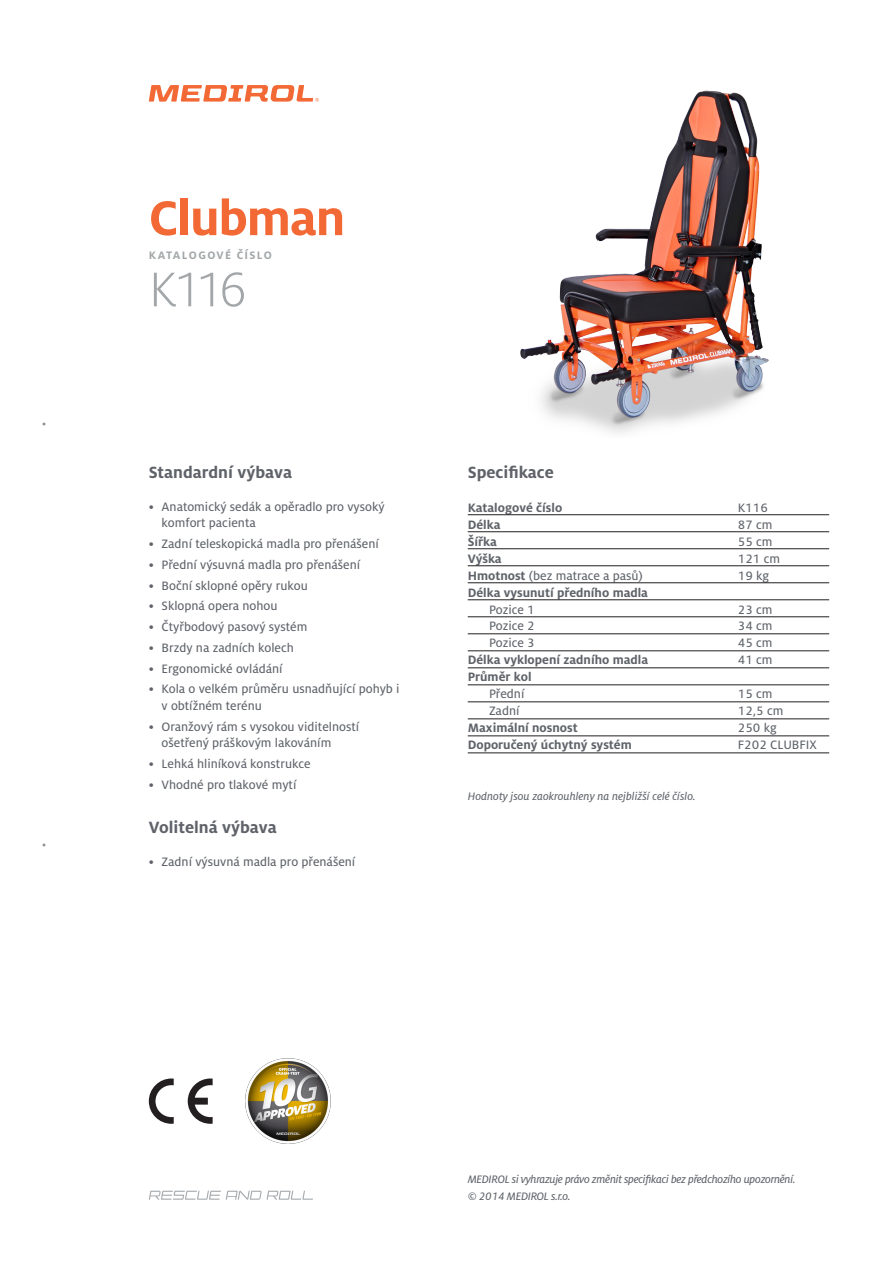
<style>
.page{position:relative;width:893px;height:1263px;background:#fff}
.page>*{position:absolute;margin:0;border:0;box-sizing:border-box;transform-origin:0 0}
.t1{font:700 54px "Milo OTCE";letter-spacing:-.02em;color:#f26935}
.t2{font:300 54px "Milo Pro";color:#a3a7a9}
.t3{font:700 18px "Milo OTCE";color:#5f6369}
.t4{font:13.5px/16.5px "Milo OTCE";color:#5f6369}
.t5{font:700 13.5px "Milo OTCE";color:#5f6369}
.t6{font:italic 12px "Milo OTCE";letter-spacing:-.025em;color:#5f6369}
.t7{font:italic 12px "Milo OTCE";color:#5f6369}
.t8{font:700 12px "Milo OTCE";letter-spacing:.11em;color:#a3a7a9}
.s1{font-weight:700}
</style>
<div class="page">
<svg style="left:149px;top:1191px;width:164px;height:9px"></svg>
<hr style="left:468px;top:514px;width:361px;height:1px;background:#231f20">
<hr style="left:468px;top:531px;width:361px;height:1px;background:#231f20">
<hr style="left:468px;top:548px;width:361px;height:1px;background:#231f20">
<hr style="left:468px;top:565px;width:361px;height:1px;background:#231f20">
<hr style="left:468px;top:582px;width:361px;height:1px;background:#231f20">
<hr style="left:468px;top:599px;width:361px;height:1px;background:#231f20">
<hr style="left:468px;top:616px;width:361px;height:1px;background:#231f20">
<hr style="left:468px;top:633px;width:361px;height:1px;background:#231f20">
<hr style="left:468px;top:650px;width:361px;height:1px;background:#231f20">
<hr style="left:468px;top:667px;width:361px;height:1px;background:#231f20">
<hr style="left:468px;top:684px;width:361px;height:1px;background:#231f20">
<hr style="left:468px;top:702px;width:361px;height:1px;background:#231f20">
<hr style="left:468px;top:719px;width:361px;height:1px;background:#231f20">
<hr style="left:468px;top:736px;width:361px;height:1px;background:#231f20">
<hr style="left:468px;top:753px;width:361px;height:1px;background:#231f20">
<svg style="left:149px;top:1078px;width:25px;height:46px"></svg>
<svg style="left:188px;top:1078px;width:25px;height:46px"></svg>
<img style="left:245px;top:1058px;width:85px;height:86px">
<svg style="left:149px;top:85px;width:170px;height:17px"></svg>
<img style="left:520px;top:90px;width:249px;height:343px">
<p class="t1" style="left:149px;top:187px;width:198px">Clubman</p>
<p class="t8" style="left:149px;top:248px;width:125px">KATALOGOVÉ ČÍSLO</p>
<p class="t2" style="left:149px;top:260px;width:100px">K116</p>
<p class="t3" style="left:149px;top:462px;width:145px">Standardní výbava</p>
<p class="t4" style="left:162px;top:498px;width:225px;text-indent:-13px">• Anatomický sedák a opěradlo pro vysoký komfort pacienta</p>
<p class="t4" style="left:149px;top:536px;width:232px">• Zadní teleskopická madla pro přenášení</p>
<p class="t4" style="left:149px;top:556px;width:213px">• Přední výsuvná madla pro přenášení</p>
<p class="t4" style="left:149px;top:577px;width:160px">• Boční sklopné opěry rukou</p>
<p class="t4" style="left:149px;top:598px;width:130px">• Sklopná opera nohou</p>
<p class="t4" style="left:149px;top:619px;width:160px">• Čtyřbodový pasový systém</p>
<p class="t4" style="left:149px;top:639px;width:147px">• Brzdy na zadních kolech</p>
<p class="t4" style="left:149px;top:660px;width:135px">• Ergonomické ovládání</p>
<p class="t4" style="left:162px;top:681px;width:240px;text-indent:-13px">• Kola o velkém průměru usnadňující pohyb i v obtížném terénu</p>
<p class="t4" style="left:162px;top:718px;width:199px;text-indent:-13px">• Oranžový rám s vysokou viditelností ošetřený práškovým lakováním</p>
<p class="t4" style="left:149px;top:755px;width:163px">• Lehká hliníková konstrukce</p>
<p class="t4" style="left:149px;top:776px;width:149px">• Vhodné pro tlakové mytí</p>
<p class="t3" style="left:149px;top:817px;width:129px">Volitelná výbava</p>
<p class="t4" style="left:149px;top:854px;width:208px">• Zadní výsuvná madla pro přenášení</p>
<p class="t3" style="left:468px;top:462px;width:88px">Specifikace</p>
<p class="t5" style="left:468px;top:500px;width:96px">Katalogové číslo</p>
<p class="t4" style="left:738px;top:499px;width:32px">K116</p>
<p class="t5" style="left:468px;top:517px;width:34px">Délka</p>
<p class="t4" style="left:738px;top:516px;width:36px">87 cm</p>
<p class="t5" style="left:468px;top:534px;width:31px">Šířka</p>
<p class="t4" style="left:738px;top:533px;width:36px">55 cm</p>
<p class="t5" style="left:468px;top:551px;width:35px">Výška</p>
<p class="t4" style="left:738px;top:550px;width:44px">121 cm</p>
<p class="t4" style="left:468px;top:567px;width:177px"><span class="s1">Hmotnost</span> (bez matrace a pasů)</p>
<p class="t4" style="left:738px;top:567px;width:33px">19 kg</p>
<p class="t5" style="left:468px;top:584px;width:182px">Délka vysunutí předního madla</p>
<p class="t4" style="left:489px;top:601px;width:47px">Pozice 1</p>
<p class="t4" style="left:738px;top:601px;width:36px">23 cm</p>
<p class="t4" style="left:489px;top:618px;width:47px">Pozice 2</p>
<p class="t4" style="left:738px;top:618px;width:36px">34 cm</p>
<p class="t4" style="left:489px;top:635px;width:47px">Pozice 3</p>
<p class="t4" style="left:738px;top:635px;width:36px">45 cm</p>
<p class="t5" style="left:468px;top:652px;width:182px">Délka vyklopení zadního madla</p>
<p class="t4" style="left:738px;top:652px;width:36px">41 cm</p>
<p class="t5" style="left:468px;top:669px;width:65px">Průměr kol</p>
<p class="t4" style="left:489px;top:686px;width:37px">Přední</p>
<p class="t4" style="left:738px;top:686px;width:36px">15 cm</p>
<p class="t4" style="left:489px;top:703px;width:32px">Zadní</p>
<p class="t4" style="left:738px;top:703px;width:47px">12,5 cm</p>
<p class="t5" style="left:468px;top:720px;width:112px">Maximální nosnost</p>
<p class="t4" style="left:738px;top:720px;width:40px">250 kg</p>
<p class="t5" style="left:468px;top:737px;width:166px">Doporučený úchytný systém</p>
<p class="t4" style="left:738px;top:737px;width:81px">F202 CLUBFIX</p>
<p class="t7" style="left:468px;top:790px;width:229px">Hodnoty jsou zaokrouhleny na nejbližší celé číslo.</p>
<p class="t6" style="left:468px;top:1173px;width:329px">MEDIROL si vyhrazuje právo změnit specifikaci bez předchozího upozornění.</p>
<p class="t6" style="left:468px;top:1189px;width:104px">© 2014 MEDIROL s.r.o.</p>
</div>
